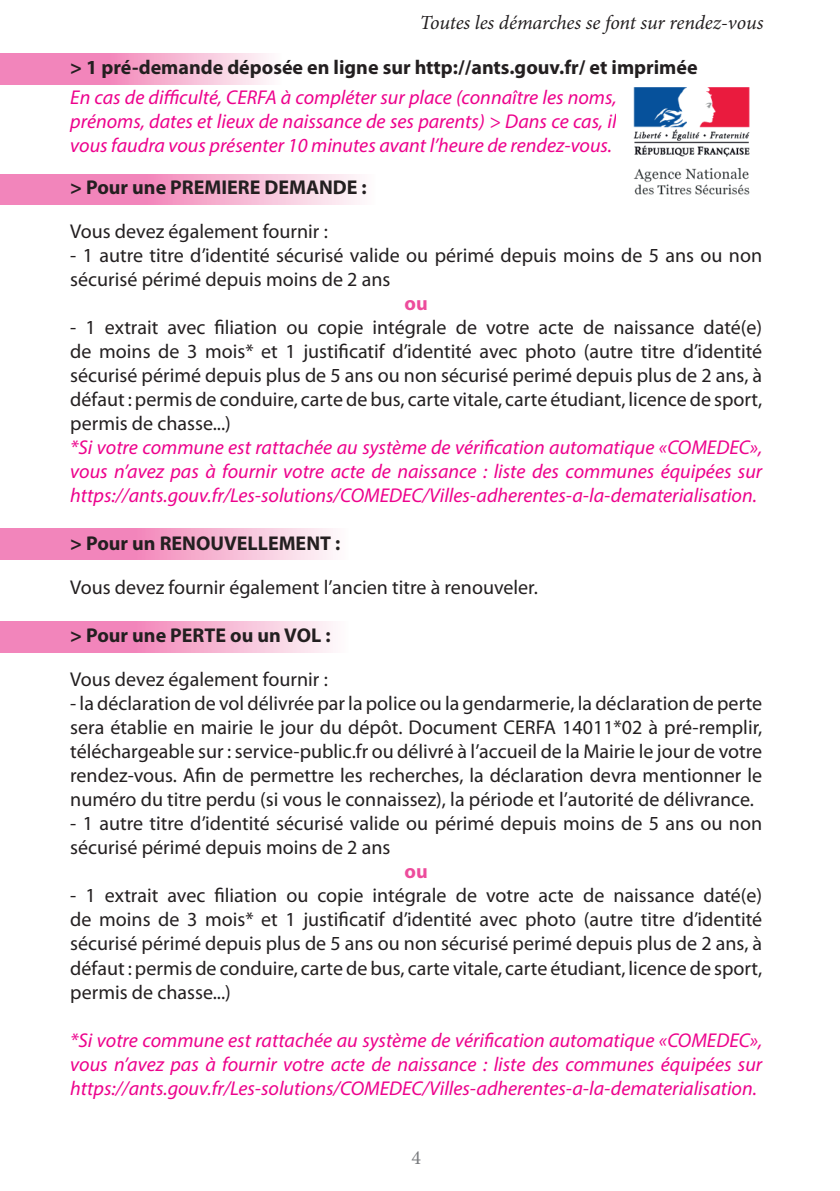
<style>
.page{position:relative;width:840px;height:1191px;background:#fff}
.page>*{position:absolute;margin:0;border:0;box-sizing:border-box;transform-origin:0 0}
.t1{font:20px/24px "Myriad Pro";color:#231f20;text-align:justify}
.t2{font:italic 20px/24px "Myriad Pro";color:#ed028c;text-align:justify}
.t3{font:700 20px "Myriad Pro";color:#231f20}
.t4{font:italic 20px "Minion Pro";letter-spacing:-.01em;color:#231f20}
.t5{font:700 20px "Myriad Pro";color:#ed4c9c}
.t6{font:20px "Minion Pro";color:#787a7d}
</style>
<div class="page">
<svg style="left:0;top:174px;width:360px;height:31px;background:#f5a7cc"></svg>
<svg style="left:0;top:621px;width:333px;height:31px;background:#f5a7cc"></svg>
<svg style="left:0;top:529px;width:333px;height:30px;background:#f5a7cc"></svg>
<svg style="left:0;top:53px;width:269px;height:31px;background:#f5a7cc"></svg>
<img style="left:633px;top:87px;width:117px;height:108px">
<p class="t4" style="left:420px;top:9px;width:345px">Toutes les démarches se font sur rendez-vous</p>
<p class="t3" style="left:70px;top:56px;width:628px">&gt; 1 pré-demande déposée en ligne sur http://ants.gouv.fr/ et imprimée</p>
<p class="t2" style="left:70px;top:85px;width:547px">En cas de difficulté, CERFA à compléter sur place (connaître les noms, prénoms, dates et lieux de naissance de ses parents) &gt; Dans ce cas, il vous faudra vous présenter 10 minutes avant l’heure de rendez-vous.</p>
<p class="t3" style="left:70px;top:176px;width:298px">&gt; Pour une PREMIERE DEMANDE :</p>
<p class="t1" style="left:70px;top:219px;width:259px">Vous devez également fournir :</p>
<p class="t1" style="left:70px;top:243px;width:693px">- 1 autre titre d’identité sécurisé valide ou périmé depuis moins de 5 ans ou non sécurisé périmé depuis moins de 2 ans</p>
<p class="t5" style="left:404px;top:292px;width:25px">ou</p>
<p class="t1" style="left:70px;top:315px;width:693px">- 1 extrait avec filiation ou copie intégrale de votre acte de naissance daté(e) de moins de 3 mois* et 1 justificatif d’identité avec photo (autre titre d’identité sécurisé périmé depuis plus de 5 ans ou non sécurisé perimé depuis plus de 2 ans, à défaut : permis de conduire, carte de bus, carte vitale, carte étudiant, licence de sport, permis de chasse...)</p>
<p class="t2" style="left:70px;top:435px;width:693px">*Si votre commune est rattachée au système de vérification automatique «COMEDEC», vous n’avez pas à fournir votre acte de naissance : liste des communes équipées sur https://ants.gouv.fr/Les-solutions/COMEDEC/Villes-adherentes-a-la-dematerialisation.</p>
<p class="t3" style="left:70px;top:532px;width:271px">&gt; Pour un RENOUVELLEMENT :</p>
<p class="t1" style="left:70px;top:575px;width:469px">Vous devez fournir également l’ancien titre à renouveler.</p>
<p class="t3" style="left:70px;top:624px;width:262px">&gt; Pour une PERTE ou un VOL :</p>
<p class="t1" style="left:70px;top:667px;width:259px">Vous devez également fournir :</p>
<p class="t1" style="left:70px;top:691px;width:693px">- la déclaration de vol délivrée par la police ou la gendarmerie, la déclaration de perte sera établie en mairie le jour du dépôt. Document CERFA 14011*02 à pré-remplir, téléchargeable sur : service-public.fr ou délivré à l’accueil de la Mairie le jour de votre rendez-vous. Afin de permettre les recherches, la déclaration devra mentionner le numéro du titre perdu (si vous le connaissez), la période et l’autorité de délivrance.</p>
<p class="t1" style="left:70px;top:811px;width:693px">- 1 autre titre d’identité sécurisé valide ou périmé depuis moins de 5 ans ou non sécurisé périmé depuis moins de 2 ans</p>
<p class="t5" style="left:404px;top:860px;width:25px">ou</p>
<p class="t1" style="left:70px;top:883px;width:693px">- 1 extrait avec filiation ou copie intégrale de votre acte de naissance daté(e) de moins de 3 mois* et 1 justificatif d’identité avec photo (autre titre d’identité sécurisé périmé depuis plus de 5 ans ou non sécurisé perimé depuis plus de 2 ans, à défaut : permis de conduire, carte de bus, carte vitale, carte étudiant, licence de sport, permis de chasse...)</p>
<p class="t2" style="left:70px;top:1027px;width:693px">*Si votre commune est rattachée au système de vérification automatique «COMEDEC», vous n’avez pas à fournir votre acte de naissance : liste des communes équipées sur https://ants.gouv.fr/Les-solutions/COMEDEC/Villes-adherentes-a-la-dematerialisation.</p>
<p class="t6" style="left:411px;top:1144px;width:11px">4</p>
</div>
